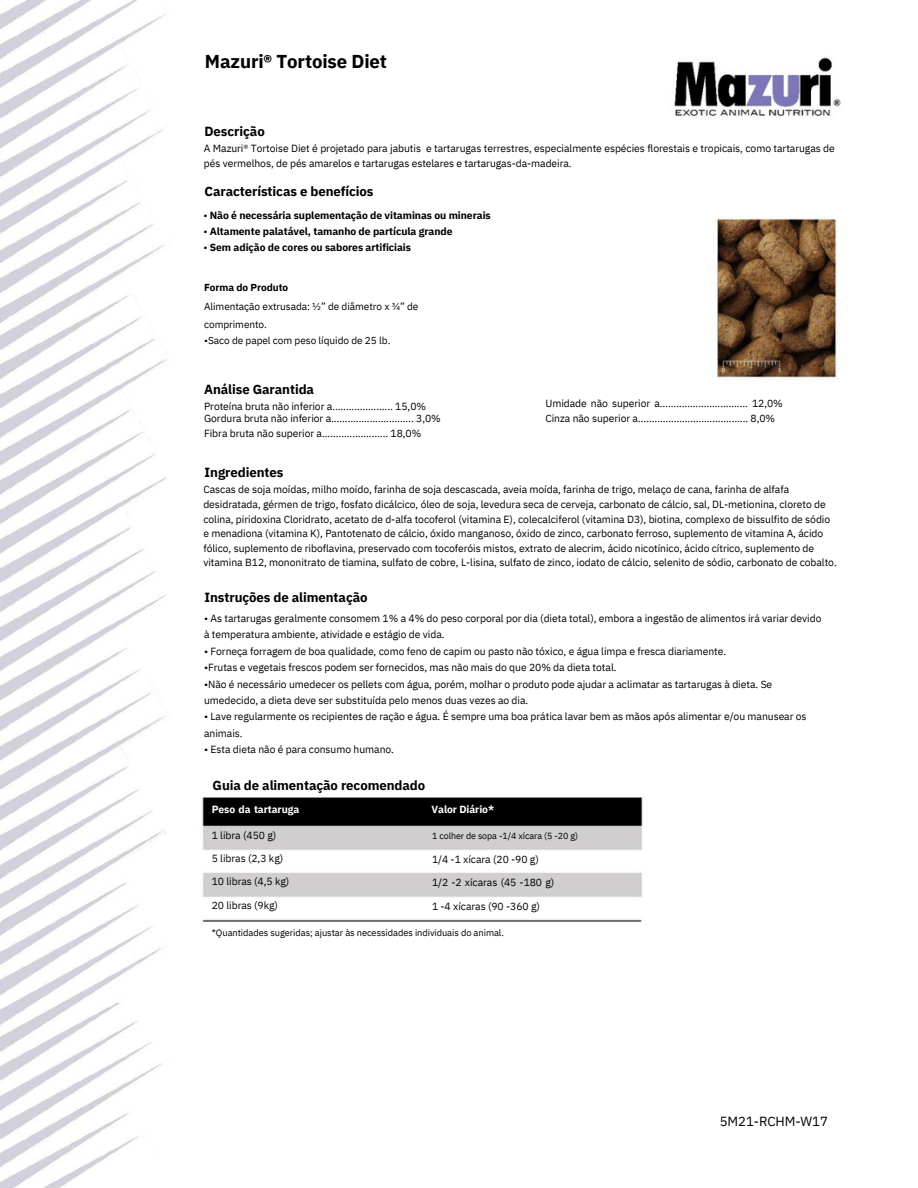
<style>
.page{position:relative;width:918px;height:1188px;background:#fff}
.page>*{position:absolute;margin:0;border:0;box-sizing:border-box;transform-origin:0 0}
.t1{font:700 18.6px "IBM Plex Sans";letter-spacing:-.005em;color:#000}
.t2{font:700 13.2px "IBM Plex Sans";letter-spacing:-.005em;color:#000}
.t3{font:13.2px "IBM Plex Sans";letter-spacing:-.005em;color:#000}
.t4{font:10.35px/14.7px "IBM Plex Sans";letter-spacing:-.005em;color:#000}
.t5{font:700 10.35px "IBM Plex Sans";letter-spacing:-.005em;color:#000}
.t6{font:700 10.35px "IBM Plex Sans";letter-spacing:-.005em;color:#fff}
.t7{font:10.05px "IBM Plex Sans";letter-spacing:-.005em;color:#000}
.t8{font:700 10.05px "IBM Plex Sans";letter-spacing:-.005em;color:#000}
.t9{font:9.3px "IBM Plex Sans";letter-spacing:-.005em;color:#000}
.t10{font:8.85px "IBM Plex Sans";letter-spacing:-.005em;color:#000}
.s1{font-weight:400}
</style>
<div class="page">
<img style="left:0;top:0;width:841px;height:1188px">
<p class="t1" style="left:205px;top:49px;width:184px">Mazuri® Tortoise Diet</p>
<p class="t2" style="left:205px;top:122px;width:62px">Descrição</p>
<p class="t4" style="left:204px;top:141px;width:633px">A Mazuri® Tortoise Diet é projetado para jabutis e tartarugas terrestres, especialmente espécies florestais e tropicais, como tartarugas de pés vermelhos, de pés amarelos e tartarugas estelares e tartarugas-da-madeira.</p>
<p class="t2" style="left:205px;top:182px;width:171px">Características e benefícios</p>
<p class="t5" style="left:203px;top:209px;width:289px"><span class="s1">•</span> Não é necessária suplementação de vitaminas ou minerais</p>
<p class="t5" style="left:203px;top:224px;width:251px"><span class="s1">•</span> Altamente palatável, tamanho de partícula grande</p>
<p class="t5" style="left:203px;top:240px;width:209px"><span class="s1">•</span> Sem adição de cores ou sabores artificiais</p>
<p class="t8" style="left:204px;top:280px;width:86px">Forma do Produto</p>
<p class="t7" style="left:204px;top:300px;width:216px">Alimentação extrusada: ½” de diâmetro x ¾” de</p>
<p class="t7" style="left:204px;top:317px;width:64px">comprimento.</p>
<p class="t7" style="left:204px;top:333px;width:188px">•Saco de papel com peso líquido de 25 lb.</p>
<p class="t2" style="left:204px;top:380px;width:112px">Análise Garantida</p>
<p class="t4" style="left:204px;top:400px;width:238px;line-height:12.3px">Proteína bruta não inferior a...................... 15,0%<br>Gordura bruta não inferior a.............................. 3,0%</p>
<p class="t4" style="left:204px;top:426px;width:219px">Fibra bruta não superior a........................ 18,0%</p>
<p class="t2" style="left:205px;top:463px;width:80px">Ingredientes</p>
<p class="t4" style="left:545px;top:396px;width:239px">Umidade não superior a................................ 12,0%<br>Cinza não superior a........................................ 8,0%</p>
<p class="t4" style="left:203px;top:482px;width:628px">Cascas de soja moídas, milho moído, farinha de soja descascada, aveia moída, farinha de trigo, melaço de cana, farinha de alfafa desidratada, gérmen de trigo, fosfato dicálcico, óleo de soja, levedura seca de cerveja, carbonato de cálcio, sal, DL-metionina, cloreto de colina, piridoxina Cloridrato, acetato de d-alfa tocoferol (vitamina E), colecalciferol (vitamina D3), biotina, complexo de bissulfito de sódio</p>
<p class="t4" style="left:203px;top:526px;width:635px">e menadiona (vitamina K), Pantotenato de cálcio, óxido manganoso, óxido de zinco, carbonato ferroso, suplemento de vitamina A, ácido fólico, suplemento de riboflavina, preservado com tocoferóis mistos, extrato de alecrim, ácido nicotínico, ácido cítrico, suplemento de vitamina B12, mononitrato de tiamina, sulfato de cobre, L-lisina, sulfato de zinco, iodato de cálcio, selenito de sódio, carbonato de cobalto.</p>
<p class="t2" style="left:205px;top:589px;width:165px">Instruções de alimentação</p>
<p class="t4" style="left:204px;top:610px;width:619px;line-height:16.4px">• As tartarugas geralmente consomem 1% a 4% do peso corporal por dia (dieta total), embora a ingestão de alimentos irá variar devido à temperatura ambiente, atividade e estágio de vida.</p>
<p class="t4" style="left:204px;top:643px;width:524px">• Forneça forragem de boa qualidade, como feno de capim ou pasto não tóxico, e água limpa e fresca diariamente.</p>
<p class="t4" style="left:204px;top:660px;width:414px">•Frutas e vegetais frescos podem ser fornecidos, mas não mais do que 20% da dieta total.</p>
<p class="t4" style="left:204px;top:676px;width:570px">•Não é necessário umedecer os pellets com água, porém, molhar o produto pode ajudar a aclimatar as tartarugas à dieta. Se</p>
<p class="t4" style="left:204px;top:693px;width:326px">umedecido, a dieta deve ser substituída pelo menos duas vezes ao dia.</p>
<p class="t4" style="left:204px;top:709px;width:604px">• Lave regularmente os recipientes de ração e água. É sempre uma boa prática lavar bem as mãos após alimentar e/ou manusear os</p>
<p class="t4" style="left:204px;top:726px;width:40px">animais.</p>
<p class="t4" style="left:204px;top:742px;width:191px">• Esta dieta não é para consumo humano.</p>
<p class="t2" style="left:213px;top:777px;width:214px">Guia de alimentação recomendado</p>
<p class="t6" style="left:212px;top:802px;width:89px">Peso da tartaruga</p>
<p class="t4" style="left:212px;top:828px;width:66px">1 libra (450 g)</p>
<p class="t4" style="left:212px;top:851px;width:73px">5 libras (2,3 kg)</p>
<p class="t4" style="left:212px;top:874px;width:79px">10 libras (4,5 kg)</p>
<p class="t4" style="left:212px;top:897px;width:68px">20 libras (9kg)</p>
<p class="t6" style="left:432px;top:802px;width:64px">Valor Diário*</p>
<p class="t10" style="left:432px;top:830px;width:148px">1 colher de sopa -1/4 xícara (5 -20 g)</p>
<p class="t4" style="left:432px;top:851px;width:108px">1/4 -1 xícara (20 -90 g)</p>
<p class="t4" style="left:432px;top:875px;width:124px">1/2 -2 xícaras (45 -180 g)</p>
<p class="t4" style="left:432px;top:899px;width:109px">1 -4 xícaras (90 -360 g)</p>
<p class="t9" style="left:212px;top:926px;width:294px">*Quantidades sugeridas; ajustar às necessidades individuais do animal.</p>
<p class="t3" style="left:720px;top:1112px;width:110px">5M21-RCHM-W17</p>
</div>
